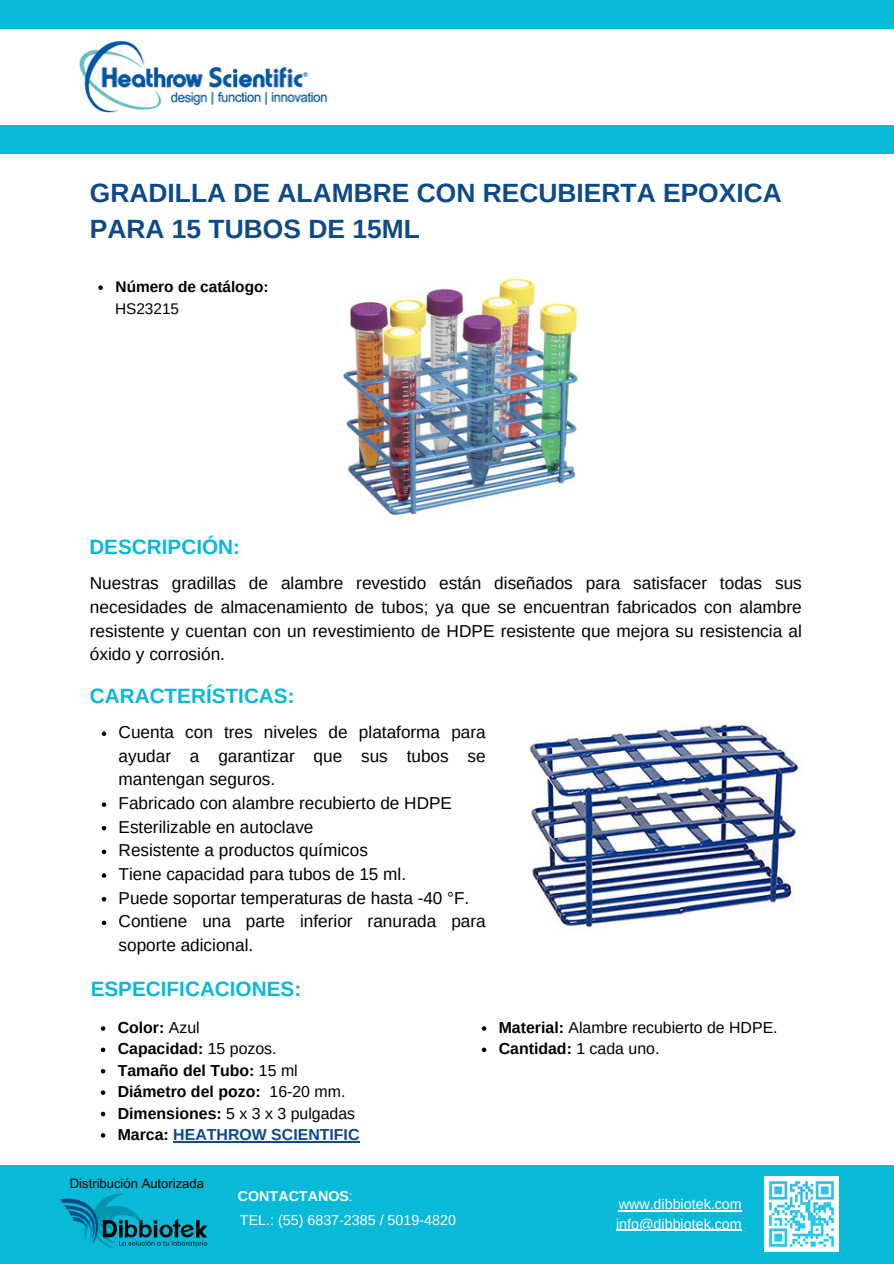
<style>
.page{position:relative;width:894px;height:1264px;background:#fff}
.page>*{position:absolute;margin:0;border:0;box-sizing:border-box;transform-origin:0 0}
.t1{font:700 26.4px/36px "Arimo";color:#0d4a86}
.t2{font:700 20.7px "Arimo";color:#08b9d8}
.t3{font:17.25px/23.7px "Arimo";color:#000;text-align:justify}
.t4{font:15.9px/21.3px "Arimo";color:#000}
.t5{font:700 15.9px "Arimo";color:#000}
.t6{font:700 15.9px "Arimo";color:#0d4a86}
.t7{font:700 15.45px "Arimo";color:#000}
.t8{font:15.45px "Arimo";color:#000}
.t9{font:14.25px "Arimo";color:#fff}
.t10{font:700 14.25px "Arimo";color:#fff}
.t11{font:13.05px "Arial MT Pro";color:#000}
.s1{font-weight:400}
.s2{font-weight:700}
.s3{color:#000}
</style>
<div class="page">
<div style="left:0;top:0;width:893px;height:153px;background:#08b9d8"></div>
<div style="left:0;top:29px;width:893px;height:96px;background:#fff"></div>
<div style="left:0;top:1164px;width:893px;height:99px;background:#08b9d8"></div>
<img style="left:764px;top:1176px;width:74px;height:74px">
<img style="left:60px;top:1193px;width:147px;height:55px">
<img style="left:79px;top:41px;width:248px;height:72px">
<img style="left:343px;top:278px;width:235px;height:237px">
<img style="left:529px;top:723px;width:271px;height:205px">
<hr style="left:618px;top:1210px;width:123px;height:1px;background:#fff">
<hr style="left:616px;top:1229px;width:125px;height:1px;background:#fff">
<svg style="left:98px;top:285px;width:5px;height:5px"></svg>
<svg style="left:102px;top:731px;width:4px;height:5px"></svg>
<svg style="left:102px;top:802px;width:4px;height:4px"></svg>
<svg style="left:102px;top:826px;width:4px;height:4px"></svg>
<svg style="left:102px;top:849px;width:4px;height:5px"></svg>
<svg style="left:102px;top:873px;width:4px;height:4px"></svg>
<svg style="left:102px;top:897px;width:4px;height:4px"></svg>
<svg style="left:102px;top:920px;width:4px;height:5px"></svg>
<svg style="left:101px;top:1026px;width:4px;height:4px"></svg>
<svg style="left:101px;top:1047px;width:4px;height:5px"></svg>
<svg style="left:101px;top:1069px;width:4px;height:4px"></svg>
<svg style="left:101px;top:1090px;width:4px;height:4px"></svg>
<svg style="left:101px;top:1111px;width:4px;height:5px"></svg>
<svg style="left:101px;top:1133px;width:4px;height:4px"></svg>
<hr style="left:173px;top:1140px;width:186px;height:2px;background:#0d4a86">
<svg style="left:481px;top:1026px;width:5px;height:4px"></svg>
<svg style="left:481px;top:1047px;width:5px;height:5px"></svg>
<p class="t1" style="left:90px;top:175px;width:693px">GRADILLA DE ALAMBRE CON RECUBIERTA EPOXICA<br>PARA 15 TUBOS DE 15ML</p>
<p class="t7" style="left:115px;top:278px;width:154px">Número de catálogo:</p>
<p class="t8" style="left:115px;top:299px;width:66px">HS23215</p>
<p class="t2" style="left:89px;top:535px;width:152px">DESCRIPCIÓN:</p>
<p class="t3" style="left:90px;top:571px;width:713px">Nuestras gradillas de alambre revestido están diseñados para satisfacer todas sus necesidades de almacenamiento de tubos; ya que se encuentran fabricados con alambre resistente y cuentan con un revestimiento de HDPE resistente que mejora su resistencia al óxido y corrosión.</p>
<p class="t2" style="left:90px;top:684px;width:206px">CARACTERÍSTICAS:</p>
<h2 class="t3" style="left:119px;top:720px;width:368px">Cuenta con tres niveles de plataforma para ayudar a garantizar que sus tubos se mantengan seguros.</h2>
<p class="t3" style="left:119px;top:791px;width:335px">Fabricado con alambre recubierto de HDPE</p>
<p class="t3" style="left:119px;top:815px;width:196px">Esterilizable en autoclave</p>
<p class="t3" style="left:119px;top:838px;width:251px">Resistente a productos químicos</p>
<p class="t3" style="left:119px;top:862px;width:289px">Tiene capacidad para tubos de 15 ml.</p>
<p class="t3" style="left:119px;top:885px;width:352px">Puede soportar temperaturas de hasta -40 °F.</p>
<p class="t3" style="left:119px;top:909px;width:368px">Contiene una parte inferior ranurada para soporte adicional.</p>
<h5 class="t2" style="left:91px;top:977px;width:212px">ESPECIFICACIONES:</h5>
<p class="t5" style="left:118px;top:1018px;width:84px">Color: <span class="s1">Azul</span></p>
<p class="t5" style="left:118px;top:1039px;width:160px">Capacidad: <span class="s1">15 pozos.</span></p>
<p class="t5" style="left:118px;top:1061px;width:181px">Tamaño del Tubo: <span class="s1">15 ml</span></p>
<p class="t5" style="left:118px;top:1082px;width:229px">Diámetro del pozo: <span class="s1">16-20 mm.</span></p>
<h4 class="t4" style="left:118px;top:1102px;width:239px"><span class="s2">Dimensiones:</span> 5 x 3 x 3 pulgadas</h4>
<h4 class="t6" style="left:118px;top:1125px;width:243px"><span class="s3">Marca:</span> HEATHROW SCIENTIFIC</h4>
<p class="t11" style="left:70px;top:1178px;width:136px">Distribución Autorizada</p>
<p class="t10" style="left:238px;top:1187px;width:116px">CONTACTANOS<span class="s1">:</span></p>
<h2 class="t9" style="left:240px;top:1212px;width:217px">TEL.: (55) 6837-2385 / 5019-4820</h2>
<p class="t4" style="left:498px;top:1016px;width:280px"><span class="s2">Material:</span> Alambre recubierto de HDPE.<br><span class="s2">Cantidad:</span> 1 cada uno.</p>
<h3 class="t9" style="left:618px;top:1196px;width:124px">www.dibbiotek.com</h3>
<h2 class="t9" style="left:616px;top:1215px;width:127px">info@dibbiotek.com</h2>
</div>
